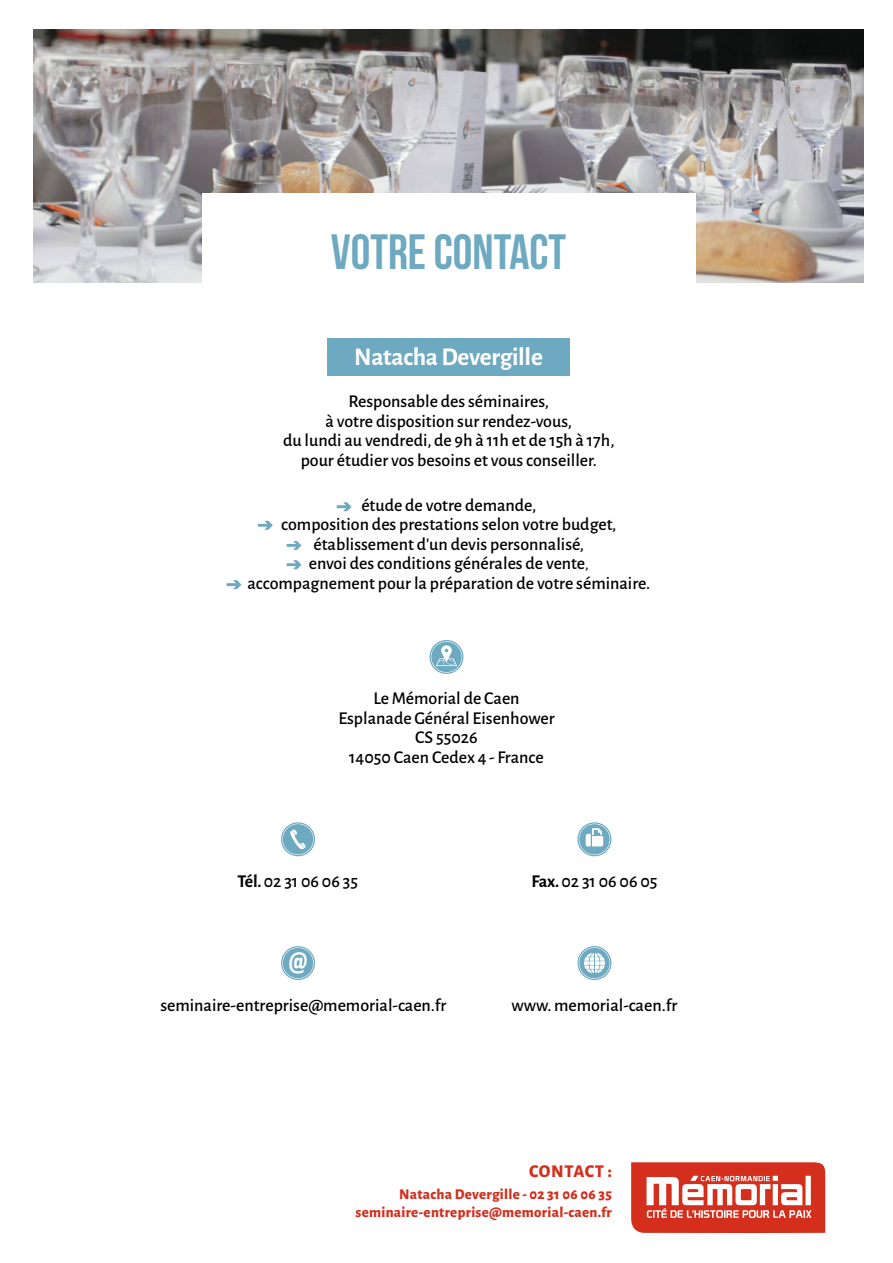
<style>
.page{position:relative;width:893px;height:1263px;background:#fff}
.page>*{position:absolute;margin:0;border:0;box-sizing:border-box;transform-origin:0 0}
.t1{font:49.5px "Bebas Neue";color:#6da9c0}
.t2{font:26.85px "Bebas Neue";color:#fff}
.t3{font:700 25.5px "Alegreya Sans";letter-spacing:-.01em;color:#fff}
.t4{font:500 18px/19.5px "Alegreya Sans";color:#000;text-align:center}
.t5{font:800 18px "Alegreya Sans";letter-spacing:.035em;color:#d42e1c}
.t6{font:800 14.85px/17.9px "Alegreya Sans";letter-spacing:.02em;color:#d42e1c;text-align:right}
.s1{font-size:15px}
.s2{font-weight:700}
</style>
<div class="page">
<div style="left:327px;top:338px;width:243px;height:37px;background:#6da9c0"></div>
<img style="left:34px;top:30px;width:829px;height:252px">
<div style="left:431px;top:642px;width:31px;height:30px;background:#6da9c0;border-radius:50%"></div>
<svg style="left:436px;top:645px;width:21px;height:21px"></svg>
<div style="left:429px;top:640px;width:34px;height:34px;border:1px solid #6da9c0;border-radius:50%"></div>
<div style="left:283px;top:824px;width:30px;height:30px;background:#6da9c0;border-radius:50%"></div>
<div style="left:281px;top:822px;width:34px;height:34px;border:1px solid #6da9c0;border-radius:50%"></div>
<svg style="left:290px;top:829px;width:16px;height:21px"></svg>
<div style="left:579px;top:824px;width:31px;height:30px;background:#6da9c0;border-radius:50%"></div>
<div style="left:577px;top:822px;width:34px;height:34px;border:1px solid #6da9c0;border-radius:50%"></div>
<svg style="left:586px;top:828px;width:17px;height:18px"></svg>
<div style="left:283px;top:948px;width:30px;height:30px;background:#6da9c0;border-radius:50%"></div>
<div style="left:281px;top:946px;width:34px;height:34px;border:1px solid #6da9c0;border-radius:50%"></div>
<div style="left:579px;top:948px;width:31px;height:30px;background:#6da9c0;border-radius:50%"></div>
<div style="left:577px;top:946px;width:34px;height:34px;border:1px solid #6da9c0;border-radius:50%"></div>
<svg style="left:584px;top:953px;width:21px;height:20px"></svg>
<svg style="left:631px;top:1162px;width:194px;height:71px"></svg>
<div style="left:202px;top:193px;width:493px;height:92px;background:#fff"></div>
<svg style="left:336px;top:502px;width:16px;height:10px"></svg>
<svg style="left:258px;top:520px;width:15px;height:10px"></svg>
<svg style="left:286px;top:541px;width:16px;height:9px"></svg>
<svg style="left:286px;top:560px;width:16px;height:10px"></svg>
<svg style="left:226px;top:580px;width:16px;height:10px"></svg>
<h1 class="t1" style="left:331px;top:225px;width:237px">VOTRE CONTACT</h1>
<h3 class="t3" style="left:354px;top:338px;width:190px">Natacha Devergille</h3>
<p class="t4" style="left:283px;top:391px;width:333px">Responsable des séminaires,<br>à votre disposition sur rendez-vous,<br>du lundi au vendredi, de 9h à 11h et de 15h à 17h, pour étudier vos besoins et vous conseiller.</p>
<p class="t4" style="left:247px;top:494px;width:404px">étude de votre demande,<br>composition des prestations selon votre budget, établissement d’un devis personnalisé,<br>envoi des conditions générales de vente<span class="s1">, </span>accompagnement pour la préparation de votre séminaire.</p>
<p class="t4" style="left:338px;top:687px;width:218px">Le Mémorial de Caen<br>Esplanade Général Eisenhower<br>CS 55026<br>14050 Caen Cedex 4 - France</p>
<p class="t4" style="left:237px;top:870px;width:122px"><span class="s2">Tél.</span> 02 31 06 06 35</p>
<p class="t4" style="left:531px;top:870px;width:128px"><span class="s2">Fax.</span> 02 31 06 06 05</p>
<h2 class="t2" style="left:289px;top:948px;width:20px">@</h2>
<p class="t4" style="left:160px;top:995px;width:288px">seminaire-entreprise@memorial-caen.fr</p>
<p class="t4" style="left:512px;top:995px;width:167px">www. memorial-caen.fr</p>
<p class="t5" style="left:529px;top:1157px;width:84px">CONTACT :</p>
<p class="t6" style="left:356px;top:1184px;width:258px">Natacha Devergille - 02 31 06 06 35 seminaire-entreprise@memorial-caen.fr</p>
</div>
